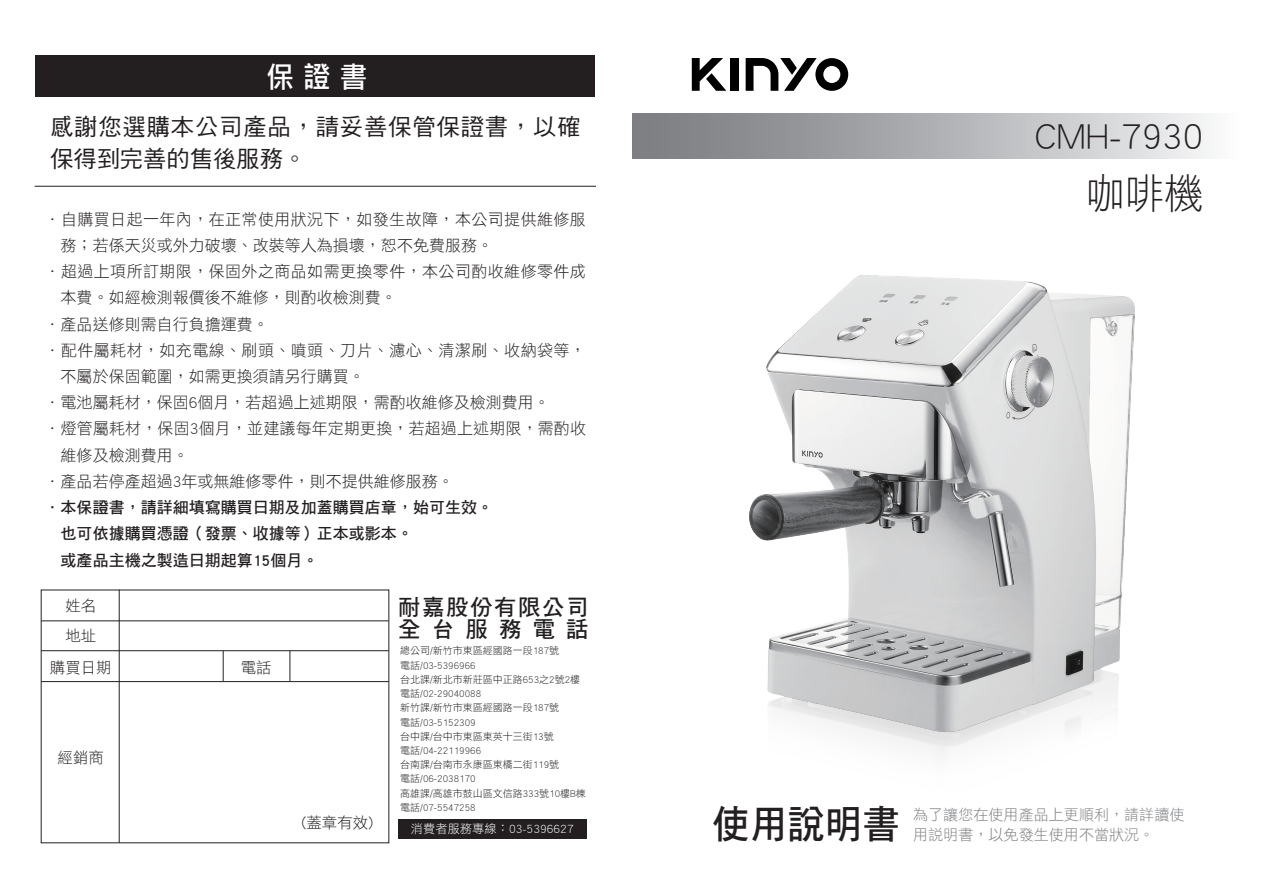
<style>
.page{position:relative;width:1263px;height:893px;background:#fff}
.page>*{position:absolute;margin:0;border:0;box-sizing:border-box;transform-origin:0 0}
.t1{font:41.25px "DF Hei Std W3";color:#231f20;scale:.95 1}
.t2{font:39.45px "DF Hei Std W7";color:#231f20;scale:.95 1}
.t3{font:37.2px "DF Hei Std W3";color:#231f20}
.t4{font:700 29.55px "Microsoft Jheng Hei";color:#fff;scale:.95 1}
.t5{font:23.25px/32.1px "DF Hei Std W5";letter-spacing:.035em;color:#231f20}
.t6{font:22.5px/22.5px "DF Hei Std W7";letter-spacing:.07em;color:#231f20}
.t7{font:16.05px/26.2px "DF Hei Std W3";color:#231f20}
.t8{font:16.05px/26.2px "DF Hei Std W7";color:#231f20}
.t9{font:15.45px/30px "DF Hei Std W3";color:#231f20}
.t10{font:15.15px/20.1px "DF Hei Std W3";color:#808285}
.t11{font:12.3px "DF Hei Std W3";color:#fff}
.t12{font:10.05px/14.2px "DF Hei Std W3";color:#231f20}
</style>
<div class="page">
<div style="left:632px;top:113px;width:610px;height:45px;background:linear-gradient(to right,#727478,#f5f5f7)"></div>
<div style="left:730px;top:58px;width:8px;height:33px;background:#000"></div>
<svg style="left:692px;top:58px;width:34px;height:33px"></svg>
<svg style="left:746px;top:58px;width:102px;height:33px"></svg>
<div style="left:35px;top:55px;width:560px;height:41px;background:#231f20"></div>
<hr style="left:119px;top:590px;width:1px;height:253px;background:#231f20">
<hr style="left:41px;top:621px;width:348px;height:1px;background:#231f20">
<hr style="left:41px;top:650px;width:348px;height:1px;background:#231f20">
<hr style="left:41px;top:681px;width:348px;height:1px;background:#231f20">
<hr style="left:223px;top:651px;width:1px;height:31px;background:#231f20">
<hr style="left:290px;top:651px;width:1px;height:31px;background:#231f20">
<hr style="left:35px;top:186px;width:561px;height:1px;background:#231f20">
<div style="left:398px;top:819px;width:189px;height:20px;background:#231f20"></div>
<img style="left:749px;top:275px;width:386px;height:481px">
<h3 class="t4" style="left:266px;top:59px;width:108px">保證書</h3>
<h3 class="t5" style="left:50px;top:110px;width:532px">感謝您選購本公司產品，請妥善保管保證書，以確保得到完善的售後服務。</h3>
<p class="t7" style="left:45px;top:206px;width:543px">．自購買日起一年內，在正常使用狀況下，如發生故障，本公司提供維修服　務；若係天災或外力破壞、改裝等人為損壞，恕不免費服務。<br>．超過上項所訂期限，保固外之商品如需更換零件，本公司酌收維修零件成　本費。如經檢測報價後不維修，則酌收檢測費。<br>．產品送修則需自行負擔運費。<br>．配件屬耗材，如充電線、刷頭、噴頭、刀片、濾心、清潔刷、收納袋等，　不屬於保固範圍，如需更換須請另行購買。<br>．電池屬耗材，保固6個月，若超過上述期限，需酌收維修及檢測費用。<br>．燈管屬耗材，保固3個月，並建議每年定期更換，若超過上述期限，需酌收　維修及檢測費用。<br>．產品若停產超過3年或無維修零件，則不提供維修服務。</p>
<p class="t8" style="left:45px;top:494px;width:450px">．本保證書，請詳細填寫購買日期及加蓋購買店章，始可生效。　也可依據購買憑證（發票、收據等）正本或影本。<br>　或產品主機之製造日期起算15個月。</p>
<p class="t9" style="left:65px;top:591px;width:32px">姓名地址</p>
<p class="t9" style="left:50px;top:652px;width:63px">購買日期</p>
<p class="t9" style="left:241px;top:652px;width:32px">電話</p>
<h3 class="t6" style="left:398px;top:595px;width:192px">耐嘉股份有限公司全台服務電話</h3>
<p class="t12" style="left:400px;top:644px;width:187px">總公司/新竹市東區經國路一段187號<br>電話/03-5396966<br>台北課/新北市新莊區中正路653之2號2樓電話/02-29040088<br>新竹課/新竹市東區經國路一段187號<br>電話/03-5152309<br>台中課/台中市東區東英十三街13號<br>電話/04-22119966<br>台南課/台南市永康區東橋二街119號<br>電話/06-2038170<br>高雄課/高雄市鼓山區文信路333號10樓B棟電話/07-5547258</p>
<p class="t11" style="left:411px;top:822px;width:164px">消費者服務專線：03-5396627</p>
<p class="t9" style="left:58px;top:742px;width:48px">經銷商</p>
<p class="t9" style="left:301px;top:807px;width:73px">(蓋章有效)</p>
<h3 class="t3" style="left:1035px;top:116px;width:170px">CMH-7930</h3>
<h1 class="t1" style="left:1086px;top:170px;width:125px">咖啡機</h1>
<h2 class="t2" style="left:713px;top:803px;width:199px">使用說明書</h2>
<p class="t10" style="left:913px;top:804px;width:273px">為了讓您在使用產品上更順利，請詳讀使用說明書，以免發生使用不當狀況。</p>
</div>
